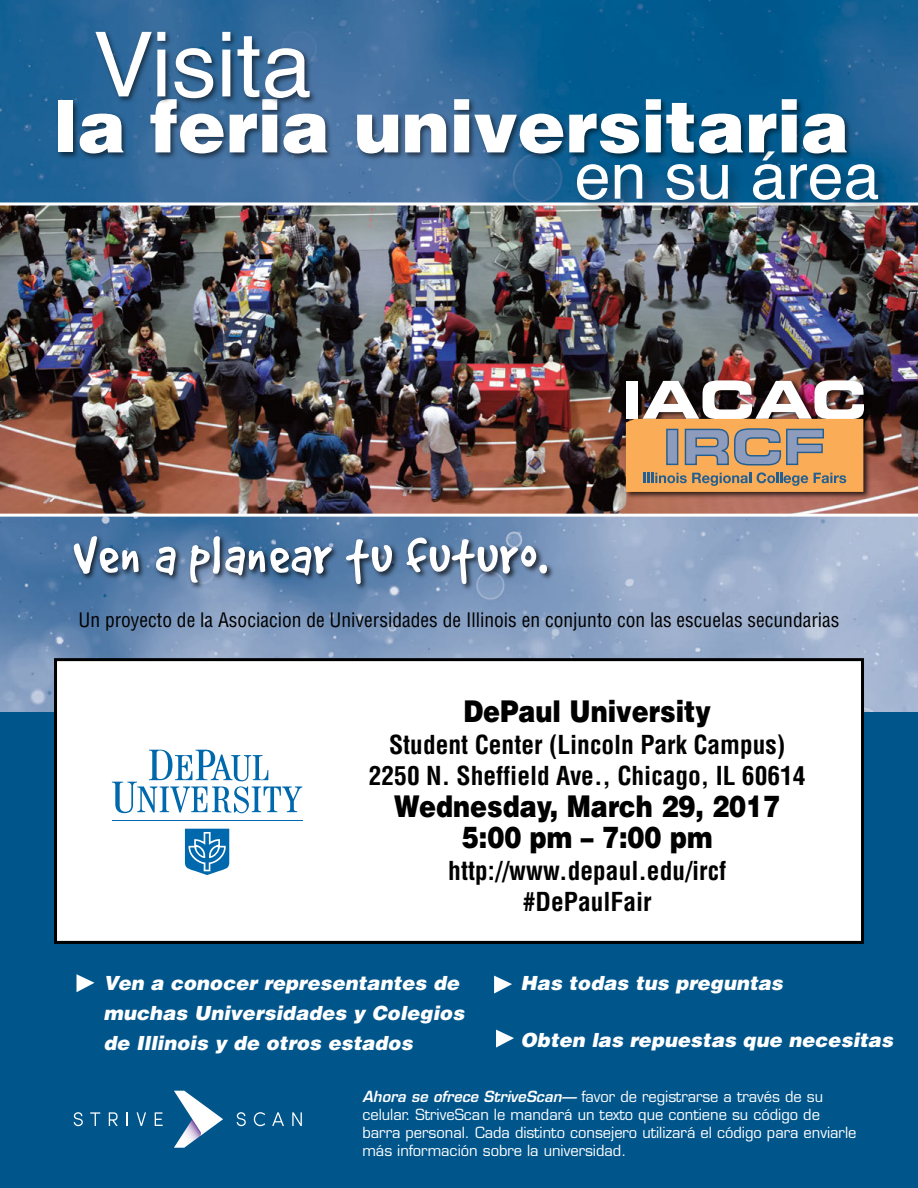
<style>
.page{position:relative;width:918px;height:1188px;background:#fff}
.page>*{position:absolute;margin:0;border:0;box-sizing:border-box;transform-origin:0 0}
.t1{font:90px "Helvetica";color:#fff}
.t2{font:900 72px "Helvetica";color:#fff}
.t3{font:64.5px "Helvetica";color:#fff}
.t4{font:58.8px "Good Dog Plain";letter-spacing:.025em;color:#fff}
.t5{font:900 30px/31.5px "Helvetica";color:#000;text-align:center;scale:.85 1}
.t6{font:700 condensed 25.5px/31.5px "Helvetica";color:#000;text-align:center}
.t7{font:italic 900 19.5px/30px "Helvetica";letter-spacing:.005em;color:#fff}
.t8{font:condensed 19.5px "Helvetica";color:#000}
.t9{font:15px/18px "Eurostile";color:#fff}
.s1{font-weight:600;font-style:italic}
</style>
<div class="page">
<div style="left:0;top:603px;width:918px;height:585px;background:#00558b"></div>
<img style="left:0;top:0;width:918px;height:711px">
<img style="left:0;top:202px;width:918px;height:315px">
<img style="left:621px;top:375px;width:255px;height:129px">
<svg style="left:626px;top:380px;width:238px;height:112px"></svg>
<svg style="left:74px;top:1112px;width:9px;height:14px"></svg>
<svg style="left:90px;top:1112px;width:10px;height:14px"></svg>
<svg style="left:109px;top:1112px;width:9px;height:14px"></svg>
<svg style="left:127px;top:1112px;width:1px;height:14px"></svg>
<svg style="left:137px;top:1112px;width:9px;height:14px"></svg>
<svg style="left:155px;top:1112px;width:8px;height:14px"></svg>
<svg style="left:237px;top:1112px;width:9px;height:14px"></svg>
<svg style="left:254px;top:1112px;width:11px;height:14px"></svg>
<svg style="left:272px;top:1112px;width:12px;height:14px"></svg>
<svg style="left:292px;top:1112px;width:10px;height:14px"></svg>
<svg style="left:174px;top:1091px;width:49px;height:57px"></svg>
<img style="left:54px;top:520px;width:524px;height:99px">
<img style="left:488px;top:257px;width:430px;height:49px">
<img style="left:42px;top:85px;width:876px;height:172px">
<svg style="left:77px;top:974px;width:18px;height:18px"></svg>
<svg style="left:494px;top:976px;width:18px;height:18px"></svg>
<svg style="left:496px;top:1030px;width:18px;height:18px"></svg>
<div style="left:56px;top:660px;width:807px;height:282px;background:#fff"></div>
<div style="left:54px;top:658px;width:810px;height:286px;border:3px solid #000"></div>
<img style="left:33px;top:7px;width:477px;height:162px">
<svg style="left:112px;top:750px;width:190px;height:63px"></svg>
<hr style="left:112px;top:820px;width:191px;height:1px;background:#0068ac">
<svg style="left:185px;top:829px;width:44px;height:46px"></svg>
<h1 class="t1" style="left:93px;top:27px;width:220px">Visita</h1>
<h2 class="t2" style="left:54px;top:85px;width:797px">la feria universitaria</h2>
<h3 class="t3" style="left:575px;top:149px;width:306px">en su área</h3>
<h3 class="t4" style="left:73px;top:537px;width:475px">Ven a planear tu futuro.</h3>
<h3 class="t8" style="left:79px;top:609px;width:763px">Un proyecto de la Asociacion de Universidades de Illinois en conjunto con las escuelas secundarias</h3>
<h3 class="t5" style="left:463px;top:696px;width:293px">DePaul University</h3>
<h3 class="t6" style="left:369px;top:729px;width:438px">Student Center (Lincoln Park Campus)<br>2250 N. Sheffield Ave., Chicago, IL 60614</h3>
<h3 class="t5" style="left:394px;top:791px;width:456px">Wednesday, March 29, 2017<br>5:00 pm – 7:00 pm</h3>
<h3 class="t6" style="left:448px;top:855px;width:279px">http://www.depaul.edu/ircf #DePaulFair</h3>
<h3 class="t7" style="left:104px;top:968px;width:362px">Ven a conocer representantes de muchas Universidades y Colegios de Illinois y de otros estados</h3>
<h3 class="t7" style="left:521px;top:968px;width:264px">Has todas tus preguntas</h3>
<h3 class="t7" style="left:521px;top:1025px;width:374px">Obten las repuestas que necesitas</h3>
<p class="t9" style="left:362px;top:1089px;width:496px"><span class="s1">Ahora se ofrece StriveScan—</span> favor de registrarse a través de su celular. StriveScan le mandará un texto que contiene su código de barra personal. Cada distinto consejero utilizará el código para enviarle más información sobre la universidad.</p>
</div>
